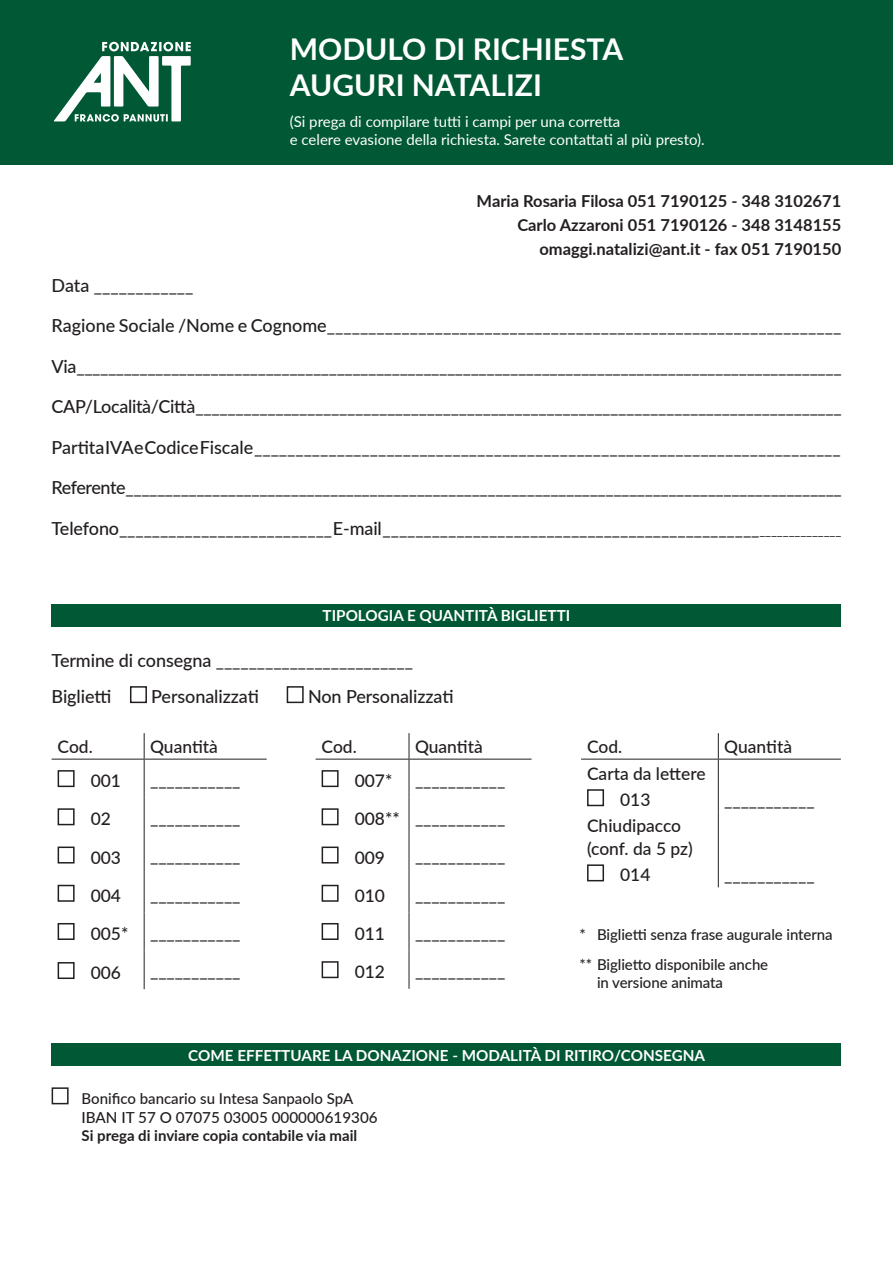
<style>
.page{position:relative;width:893px;height:1263px;background:#fff}
.page>*{position:absolute;margin:0;border:0;box-sizing:border-box;transform-origin:0 0}
.t1{font:700 30px/36.6px "Lato";color:#fff}
.t2{font:500 18px/38.2px "Lato";letter-spacing:-.005em;color:#231f20;text-align:right}
.t3{font:500 18px "Lato";letter-spacing:-.03em;color:#231f20}
.t4{font:500 17.4px/26.7px "Lato";color:#231f20}
.t5{font:700 16.5px/24px "Lato";color:#231f20;text-align:right}
.t6{font:700 15.3px "Lato";color:#fff}
.t7{font:500 15.15px "Lato";color:#231f20}
.t8{font:500 15px/30.3px "Lato";letter-spacing:-.005em;color:#231f20}
.t9{font:15px/18px "Lato";color:#fff}
.t10{font:700 15px "Lato";color:#231f20}
.s1{font-size:12.9px}
.s2{font-size:17.4px}
</style>
<div class="page">
<div style="left:0;top:0;width:893px;height:164px;background:#015834"></div>
<svg style="left:53px;top:42px;width:138px;height:80px"></svg>
<div style="left:52px;top:1087px;width:17px;height:17px;border:1px solid #231f20"></div>
<div style="left:130px;top:686px;width:17px;height:17px;border:1px solid #231f20"></div>
<div style="left:287px;top:686px;width:17px;height:17px;border:1px solid #231f20"></div>
<hr style="left:144px;top:759px;width:1px;height:39px;background:#231f20">
<hr style="left:144px;top:798px;width:1px;height:38px;background:#231f20">
<hr style="left:144px;top:836px;width:1px;height:38px;background:#231f20">
<hr style="left:144px;top:874px;width:1px;height:38px;background:#231f20">
<hr style="left:144px;top:912px;width:1px;height:38px;background:#231f20">
<hr style="left:144px;top:950px;width:1px;height:39px;background:#231f20">
<svg style="left:144px;top:733px;width:1px;height:26px"></svg>
<hr style="left:52px;top:759px;width:92px;height:1px;background:#231f20">
<hr style="left:144px;top:759px;width:123px;height:1px;background:#231f20">
<div style="left:58px;top:770px;width:17px;height:17px;border:1px solid #231f20"></div>
<div style="left:58px;top:808px;width:17px;height:17px;border:1px solid #231f20"></div>
<div style="left:58px;top:846px;width:17px;height:17px;border:1px solid #231f20"></div>
<div style="left:58px;top:885px;width:17px;height:17px;border:1px solid #231f20"></div>
<div style="left:58px;top:923px;width:17px;height:17px;border:1px solid #231f20"></div>
<div style="left:58px;top:962px;width:17px;height:17px;border:1px solid #231f20"></div>
<hr style="left:409px;top:759px;width:1px;height:39px;background:#231f20">
<hr style="left:409px;top:798px;width:1px;height:38px;background:#231f20">
<hr style="left:409px;top:836px;width:1px;height:38px;background:#231f20">
<hr style="left:409px;top:874px;width:1px;height:38px;background:#231f20">
<hr style="left:409px;top:912px;width:1px;height:38px;background:#231f20">
<hr style="left:409px;top:950px;width:1px;height:39px;background:#231f20">
<svg style="left:409px;top:733px;width:1px;height:26px"></svg>
<hr style="left:316px;top:759px;width:93px;height:1px;background:#231f20">
<hr style="left:409px;top:759px;width:123px;height:1px;background:#231f20">
<div style="left:322px;top:770px;width:17px;height:17px;border:1px solid #231f20"></div>
<div style="left:322px;top:808px;width:17px;height:17px;border:1px solid #231f20"></div>
<div style="left:322px;top:846px;width:17px;height:17px;border:1px solid #231f20"></div>
<div style="left:322px;top:885px;width:17px;height:17px;border:1px solid #231f20"></div>
<div style="left:322px;top:923px;width:17px;height:17px;border:1px solid #231f20"></div>
<div style="left:322px;top:961px;width:17px;height:17px;border:1px solid #231f20"></div>
<hr style="left:718px;top:759px;width:1px;height:53px;background:#231f20">
<hr style="left:718px;top:812px;width:1px;height:75px;background:#231f20">
<svg style="left:718px;top:733px;width:1px;height:26px"></svg>
<hr style="left:581px;top:759px;width:137px;height:1px;background:#231f20">
<hr style="left:718px;top:759px;width:123px;height:1px;background:#231f20">
<div style="left:587px;top:789px;width:17px;height:17px;border:1px solid #231f20"></div>
<div style="left:587px;top:864px;width:17px;height:17px;border:1px solid #231f20"></div>
<div style="left:52px;top:1043px;width:789px;height:23px;background:#015834"></div>
<div style="left:52px;top:604px;width:789px;height:23px;background:#015834"></div>
<h1 class="t1" style="left:290px;top:29px;width:335px">MODULO DI RICHIESTA<br>AUGURI NATALIZI</h1>
<p class="t9" style="left:290px;top:112px;width:416px">(Si prega di compilare tutti i campi per una corretta<br>e celere evasione della richiesta. Sarete contattati al più presto).</p>
<p class="t5" style="left:477px;top:188px;width:366px">Maria Rosaria Filosa 051 7190125 - 348 3102671<br>Carlo Azzaroni 051 7190126 - 348 3148155 omaggi.natalizi@ant.it - fax 051 7190150</p>
<p class="t2" style="left:52px;top:265px;width:143px">Data ____________</p>
<p class="t2" style="left:52px;top:306px;width:791px">Ragione Sociale /Nome e Cognome______________________________________________________________</p>
<p class="t2" style="left:52px;top:346px;width:792px">Via _________________________________________________________________________________________________</p>
<p class="t2" style="left:52px;top:387px;width:792px">CAP/Località/Città _________________________________________________________________________________</p>
<p class="t2" style="left:52px;top:427px;width:791px">Partita IVA e Codice Fiscale _______________________________________________________________________</p>
<p class="t3" style="left:52px;top:475px;width:792px">Referente ___________________________________________________________________________________________</p>
<p class="t2" style="left:52px;top:508px;width:791px">Telefono__________________________ E-mail ______________________________________________<span class="s1">______________</span></p>
<p class="t6" style="left:323px;top:605px;width:249px">TIPOLOGIA E QUANTITÀ BIGLIETTI</p>
<p class="t2" style="left:52px;top:641px;width:363px;line-height:36.3px;text-align:left">Termine di consegna ________________________<br>Biglietti</p>
<p class="t2" style="left:151px;top:677px;width:109px">Personalizzati</p>
<p class="t2" style="left:308px;top:677px;width:147px">Non Personalizzati</p>
<p class="t4" style="left:58px;top:733px;width:37px">Cod.</p>
<p class="t4" style="left:150px;top:733px;width:69px">Quantità</p>
<p class="t4" style="left:91px;top:767px;width:32px">001</p>
<p class="t2" style="left:150px;top:759px;width:92px">___________</p>
<p class="t4" style="left:91px;top:805px;width:22px">02</p>
<p class="t2" style="left:150px;top:798px;width:92px">___________</p>
<p class="t4" style="left:91px;top:843px;width:32px">003</p>
<p class="t2" style="left:150px;top:836px;width:92px">___________</p>
<p class="t4" style="left:91px;top:881px;width:32px">004</p>
<p class="t2" style="left:91px;top:874px;width:151px">___________<br><span class="s2">005*</span> ___________</p>
<p class="t4" style="left:91px;top:958px;width:32px">006</p>
<p class="t2" style="left:150px;top:951px;width:92px">___________</p>
<p class="t4" style="left:322px;top:733px;width:37px">Cod.</p>
<p class="t4" style="left:415px;top:733px;width:69px">Quantità</p>
<p class="t4" style="left:355px;top:767px;width:39px">007*</p>
<p class="t2" style="left:355px;top:759px;width:152px">___________<br><span class="s2">008**</span> ___________</p>
<p class="t4" style="left:355px;top:843px;width:32px">009</p>
<p class="t2" style="left:415px;top:836px;width:92px">___________</p>
<p class="t4" style="left:355px;top:881px;width:32px">010</p>
<p class="t2" style="left:415px;top:874px;width:92px">___________</p>
<p class="t4" style="left:355px;top:919px;width:32px">011</p>
<p class="t2" style="left:415px;top:912px;width:92px">___________</p>
<p class="t4" style="left:355px;top:958px;width:32px">012</p>
<p class="t2" style="left:415px;top:950px;width:92px">___________</p>
<p class="t4" style="left:587px;top:733px;width:37px">Cod.</p>
<p class="t4" style="left:724px;top:733px;width:69px">Quantità</p>
<p class="t4" style="left:620px;top:759px;width:87px;text-indent:-33px">Carta da lettere<br>013</p>
<p class="t2" style="left:724px;top:780px;width:92px">___________</p>
<p class="t4" style="left:587px;top:814px;width:107px;line-height:22.5px">Chiudipacco (conf. da 5 pz)</p>
<p class="t4" style="left:620px;top:861px;width:32px">014</p>
<p class="t2" style="left:724px;top:855px;width:92px">___________</p>
<p class="t8" style="left:580px;top:919px;width:254px">* Biglietti senza frase augurale interna ** Biglietto disponibile anche</p>
<p class="t8" style="left:597px;top:967px;width:128px">in versione animata</p>
<p class="t6" style="left:188px;top:1044px;width:518px">COME EFFETTUARE LA DONAZIONE - MODALITÀ DI RITIRO/CONSEGNA</p>
<p class="t8" style="left:82px;top:1083px;width:273px">Bonifico bancario su Intesa Sanpaolo SpA</p>
<p class="t7" style="left:82px;top:1106px;width:298px">IBAN IT 57 O 07075 03005 000000619306</p>
<p class="t10" style="left:82px;top:1124px;width:277px">Si prega di inviare copia contabile via mail</p>
</div>
